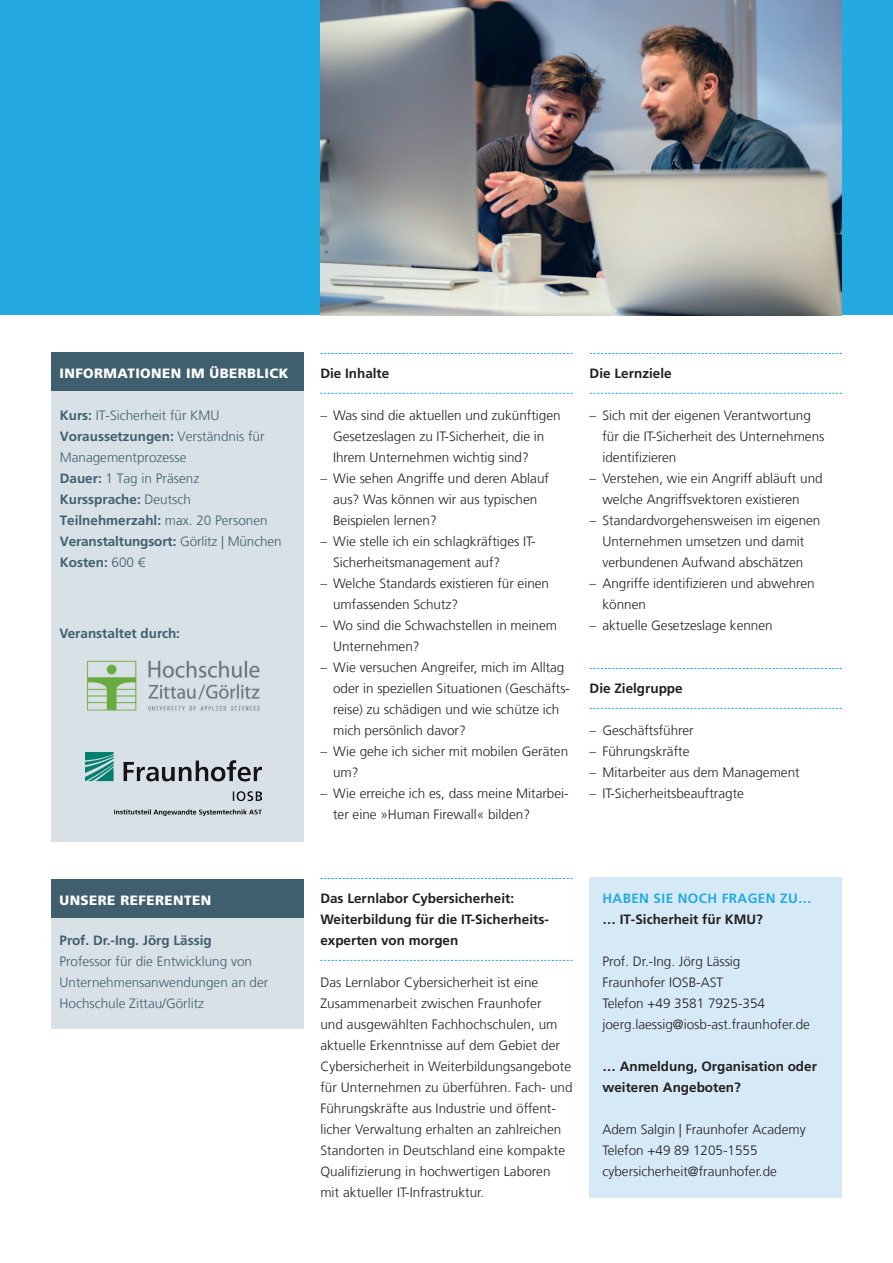
<style>
.page{position:relative;width:893px;height:1263px;background:#fff}
.page>*{position:absolute;margin:0;border:0;box-sizing:border-box;transform-origin:0 0}
._06_Fließtext_englis{font:300 13.5px/21px "Frutiger LT Com";color:#231f20}
._06_Fließtext_englis-2{font:300 13.5px/21px "Frutiger LT Com";color:#3f5f6e}
._11_Zwischenüberschr{font:700 13.5px/21px "Frutiger LT Com";color:#231f20}
._06_Fließtext_englis-3{font:700 13.5px/21px "Frutiger LT Com";color:#231f20}
._06_Fließtext_englis-4{font:700 13.5px "Frutiger LT Com";color:#3f5f6e}
._03_Standardüberschr{font:900 13.5px "Frutiger LT Com";letter-spacing:.03em;color:#fff}
._07_Zwischenüberschr{font:700 13.5px "Frutiger LT Com";letter-spacing:.03em;color:#24aae1}
.s1{font-weight:700}
</style>
<div class="page">
<div style="left:0;top:0;width:893px;height:315px;background:#24aae1"></div>
<svg style="left:320px;top:878px;width:253px;height:1px"></svg>
<svg style="left:320px;top:960px;width:253px;height:1px"></svg>
<div style="left:590px;top:877px;width:252px;height:320px;background:#d6e9f7"></div>
<div style="left:51px;top:352px;width:252px;height:490px;background:#d8e1e6"></div>
<div style="left:51px;top:352px;width:252px;height:39px;background:#3f5f6e"></div>
<div style="left:51px;top:879px;width:252px;height:150px;background:#d8e1e6"></div>
<div style="left:51px;top:879px;width:252px;height:38px;background:#3f5f6e"></div>
<svg style="left:320px;top:353px;width:253px;height:1px"></svg>
<svg style="left:320px;top:393px;width:253px;height:1px"></svg>
<svg style="left:590px;top:353px;width:252px;height:1px"></svg>
<svg style="left:590px;top:393px;width:252px;height:1px"></svg>
<svg style="left:590px;top:668px;width:252px;height:1px"></svg>
<svg style="left:590px;top:708px;width:252px;height:1px"></svg>
<img style="left:87px;top:660px;width:173px;height:51px">
<img style="left:86px;top:753px;width:175px;height:63px">
<img style="left:320px;top:0;width:522px;height:315px">
<p class="_03_Standardüberschr" style="left:60px;top:365px;width:231px">INFORMATIONEN IM ÜBERBLICK</p>
<p class="_06_Fließtext_englis-2" style="left:60px;top:405px;width:223px"><span class="s1">Kurs:</span> IT-Sicherheit für KMU<br><span class="s1">Voraussetzungen:</span> Verständnis für<br>Managementprozesse<br><span class="s1">Dauer:</span> 1 Tag in Präsenz<br><span class="s1">Kurssprache:</span> Deutsch<br><span class="s1">Teilnehmerzahl:</span> max. 20 Personen<br><span class="s1">Veranstaltungsort:</span> Görlitz | München<br><span class="s1">Kosten:</span> 600 €</p>
<p class="_06_Fließtext_englis-4" style="left:60px;top:625px;width:122px">Veranstaltet durch:</p>
<p class="_03_Standardüberschr" style="left:60px;top:892px;width:153px">UNSERE REFERENTEN</p>
<p class="_06_Fließtext_englis-4" style="left:60px;top:932px;width:154px">Prof. Dr.-Ing. Jörg Lässig</p>
<p class="_06_Fließtext_englis-2" style="left:60px;top:951px;width:210px">Professor für die Entwicklung von<br>Unternehmensanwendungen an der<br>Hochschule Zittau/Görlitz</p>
<p class="_11_Zwischenüberschr" style="left:320px;top:363px;width:71px">Die Inhalte</p>
<p class="_06_Fließtext_englis" style="left:333px;top:405px;width:229px;text-indent:-13px">– Was sind die aktuellen und zukünftigen<br>Gesetzeslagen zu IT-Sicherheit, die in<br>Ihrem Unternehmen wichtig sind?</p>
<p class="_06_Fließtext_englis" style="left:333px;top:468px;width:217px;text-indent:-13px">– Wie sehen Angriffe und deren Ablauf aus? Was können wir aus typischen<br>Beispielen lernen?</p>
<p class="_06_Fließtext_englis" style="left:333px;top:531px;width:204px;text-indent:-13px">– Wie stelle ich ein schlagkräftiges IT-<br>Sicherheitsmanagement auf?</p>
<p class="_06_Fließtext_englis" style="left:333px;top:573px;width:218px;text-indent:-13px">– Welche Standards existieren für einen umfassenden Schutz?</p>
<p class="_06_Fließtext_englis" style="left:333px;top:615px;width:226px;text-indent:-13px">– Wo sind die Schwachstellen in meinem<br>Unternehmen?</p>
<p class="_06_Fließtext_englis" style="left:333px;top:657px;width:239px;text-indent:-13px">– Wie versuchen Angreifer, mich im Alltag oder in speziellen Situationen (Geschäfts&shy;reise) zu schädigen und wie schütze ich mich persönlich davor?</p>
<p class="_06_Fließtext_englis" style="left:333px;top:741px;width:237px;text-indent:-13px">– Wie gehe ich sicher mit mobilen Geräten um?</p>
<p class="_06_Fließtext_englis" style="left:333px;top:783px;width:237px;text-indent:-13px">– Wie erreiche ich es, dass meine Mitarbei&shy;ter eine »Human Firewall« bilden?</p>
<p class="_11_Zwischenüberschr" style="left:590px;top:363px;width:84px">Die Lernziele</p>
<p class="_06_Fließtext_englis" style="left:602px;top:405px;width:224px;text-indent:-13px">– Sich mit der eigenen Verantwortung für die IT-Sicherheit des Unternehmens identifizieren</p>
<p class="_06_Fließtext_englis" style="left:602px;top:468px;width:222px;text-indent:-13px">– Verstehen, wie ein Angriff abläuft und welche Angriffsvektoren existieren</p>
<p class="_06_Fließtext_englis" style="left:590px;top:510px;width:232px;text-align:center">– Standardvorgehensweisen im eigenen<br>Unternehmen umsetzen und damit verbundenen Aufwand abschätzen</p>
<p class="_06_Fließtext_englis" style="left:602px;top:573px;width:214px;text-indent:-13px">– Angriffe identifizieren und abwehren können</p>
<p class="_06_Fließtext_englis" style="left:590px;top:615px;width:185px">– aktuelle Gesetzeslage kennen</p>
<p class="_11_Zwischenüberschr" style="left:590px;top:678px;width:95px">Die Zielgruppe</p>
<p class="_06_Fließtext_englis" style="left:590px;top:720px;width:106px">– Geschäftsführer</p>
<p class="_06_Fließtext_englis" style="left:590px;top:741px;width:101px">– Führungskräfte</p>
<p class="_06_Fließtext_englis" style="left:590px;top:762px;width:212px">– Mitarbeiter aus dem Management</p>
<p class="_06_Fließtext_englis" style="left:590px;top:783px;width:156px">– IT-Sicherheitsbeauftragte</p>
<p class="_11_Zwischenüberschr" style="left:320px;top:888px;width:229px">Das Lernlabor Cybersicherheit:<br>Weiterbildung für die IT-Sicherheits&shy;experten von morgen</p>
<p class="_06_Fließtext_englis" style="left:320px;top:972px;width:254px">Das Lernlabor Cybersicherheit ist eine Zusammenarbeit zwischen Fraunhofer<br>und ausgewählten Fachhochschulen, um aktuelle Erkenntnisse auf dem Gebiet der Cybersicherheit in Weiterbildungsangebote für Unternehmen zu überführen. Fach- und Führungskräfte aus Industrie und öffent&shy;licher Verwaltung erhalten an zahlreichen Standorten in Deutschland eine kompakte Qualifizierung in hochwertigen Laboren mit aktueller IT-Infrastruktur.</p>
<p class="_07_Zwischenüberschr" style="left:602px;top:890px;width:211px">HABEN SIE NOCH FRAGEN ZU…</p>
<p class="_06_Fließtext_englis-3" style="left:602px;top:909px;width:162px">… IT-Sicherheit für KMU?</p>
<p class="_06_Fließtext_englis" style="left:602px;top:951px;width:140px">Prof. Dr.-Ing. Jörg Lässig</p>
<p class="_06_Fließtext_englis" style="left:602px;top:972px;width:122px">Fraunhofer IOSB-AST</p>
<p class="_06_Fließtext_englis" style="left:602px;top:993px;width:164px">Telefon +49 3581 7925-354</p>
<p class="_06_Fließtext_englis" style="left:602px;top:1014px;width:209px">joerg.laessig@iosb-ast.fraunhofer.de</p>
<p class="_06_Fließtext_englis-3" style="left:602px;top:1056px;width:216px">… Anmeldung, Organisation oder weiteren Angeboten?</p>
<p class="_06_Fließtext_englis" style="left:602px;top:1119px;width:205px">Adem Salgin | Fraunhofer Academy</p>
<p class="_06_Fließtext_englis" style="left:602px;top:1140px;width:157px">Telefon +49 89 1205-1555</p>
<p class="_06_Fließtext_englis" style="left:602px;top:1161px;width:176px">cybersicherheit@fraunhofer.de</p>
</div>
